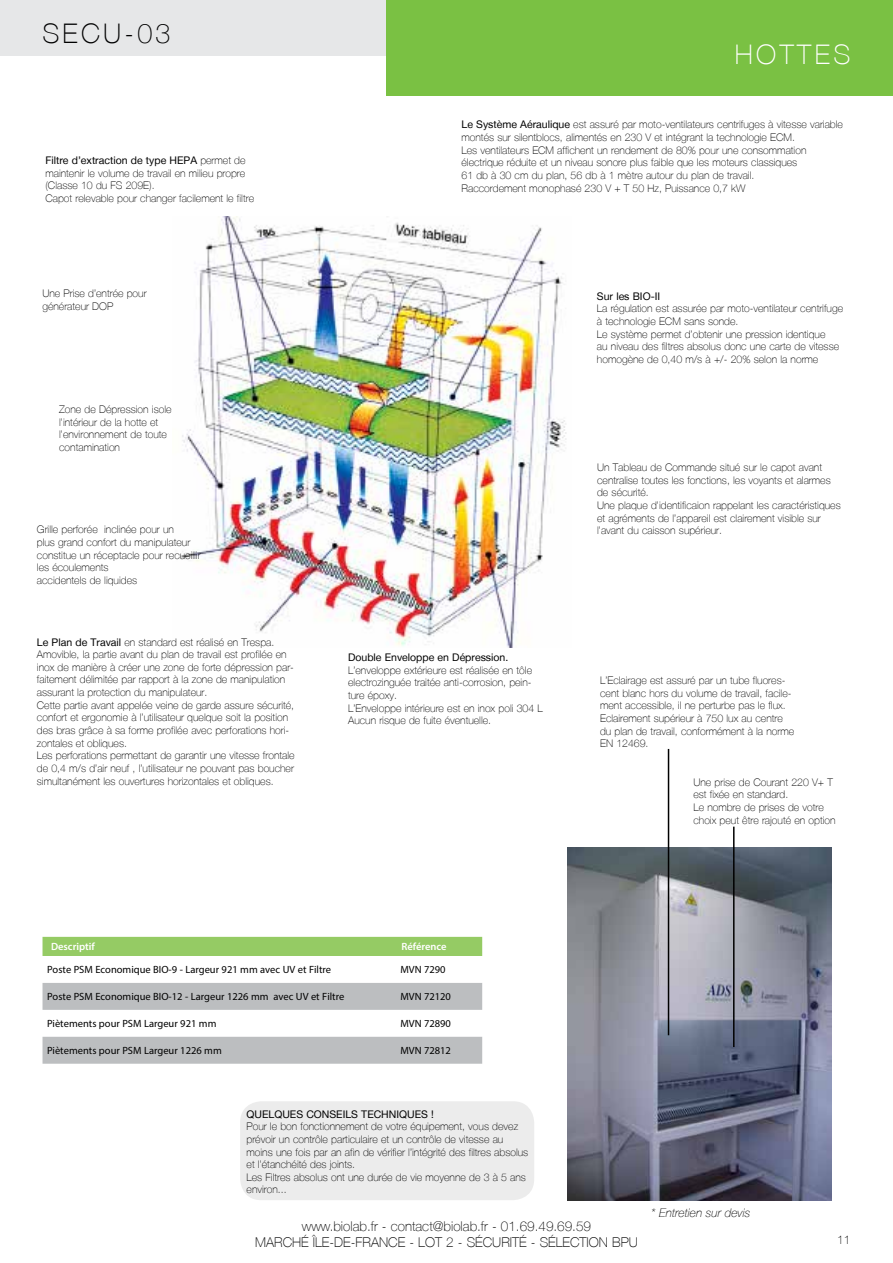
<style>
.page{position:relative;width:893px;height:1263px;background:#fff}
.page>*{position:absolute;margin:0;border:0;box-sizing:border-box;transform-origin:0 0}
.t1{font:100 27px "Helvetica Neue LT";letter-spacing:.12em;color:#000}
.t2{font:100 27px "Helvetica Neue LT";letter-spacing:.13em;color:#fff}
.t3{font:100 13.5px/16.2px "Helvetica Neue LT";color:#000;text-align:center}
.t4{font:italic 100 12px "Helvetica Neue LT";color:#000}
.t5{font:100 12px "Helvetica Neue LT";color:#000}
.t6{font:100 10.5px/12.6px "Helvetica Neue LT";color:#000}
.t7{font:10.5px "Myriad Pro";color:#000}
.t8{font:10.5px "Helvetica Neue LT";color:#000}
.t9{font:600 10.5px "Myriad Pro";color:#fff}
.s1{font-weight:400}
</style>
<div class="page">
<div style="left:0;top:0;width:893px;height:55px;background:#e6e7e8"></div>
<div style="left:386px;top:0;width:507px;height:96px;background:#7ac143"></div>
<div style="left:43px;top:937px;width:439px;height:19px;background:#95cb64"></div>
<svg style="left:43px;top:983px;width:439px;height:81px"></svg>
<img style="left:179px;top:217px;width:387px;height:430px">
<img style="left:567px;top:847px;width:265px;height:353px">
<hr style="left:668px;top:749px;width:1px;height:286px;background:#000">
<div style="left:240px;top:1101px;width:294px;height:99px;background:#ececec;border-radius:21px"></div>
<hr style="left:733px;top:827px;width:1px;height:220px;background:#000">
<h1 class="t1" style="left:42px;top:17px;width:130px">SECU-03</h1>
<p class="t6" style="left:45px;top:154px;width:210px"><span class="s1">Filtre d’extraction de type HEPA</span> permet de maintenir le volume de travail en milieu propre (Classe 10 du FS 209E).<br>Capot relevable pour changer facilement le filtre</p>
<p class="t6" style="left:42px;top:287px;width:106px">Une Prise d’entrée pour générateur DOP</p>
<p class="t6" style="left:59px;top:403px;width:114px">Zone de Dépression isole l’intérieur de la hotte et l’environnement de toute contamination</p>
<p class="t6" style="left:37px;top:523px;width:165px">Grille perforée inclinée pour un<br>plus grand confort du manipulateur constitue un réceptacle pour recueillir les écoulements<br>accidentels de liquides</p>
<p class="t6" style="left:37px;top:635px;width:259px"><span class="s1">Le Plan de Travail</span> en standard est réalisé en Trespa.<br>Amovible, la partie avant du plan de travail est profilée en inox de manière à créer une zone de forte dépression par&shy;faitement délimitée par rapport à la zone de manipulation assurant la protection du manipulateur.<br>Cette partie avant appelée veine de garde assure sécurité, confort et ergonomie à l’utilisateur quelque soit la position des bras grâce à sa forme profilée avec perforations hori&shy;zontales et obliques.<br>Les perforations permettant de garantir une vitesse frontale de 0,4 m/s d’air neuf , l’utilisateur ne pouvant pas boucher simultanément les ouvertures horizontales et obliques.</p>
<h1 class="t2" style="left:735px;top:39px;width:117px">HOTTES</h1>
<p class="t6" style="left:461px;top:118px;width:383px"><span class="s1">Le Système Aéraulique</span> est assuré par moto-ventilateurs centrifuges à vitesse variable montés sur silentblocs, alimentés en 230 V et intégrant la technologie ECM.<br>Les ventilateurs ECM affichent un rendement de 80% pour une consommation électrique réduite et un niveau sonore plus faible que les moteurs classiques<br>61 db à 30 cm du plan, 56 db à 1 mètre autour du plan de travail.<br>Raccordement monophasé 230 V + T 50 Hz, Puissance 0,7 kW</p>
<p class="t8" style="left:597px;top:290px;width:65px">Sur les BIO-II</p>
<p class="t6" style="left:597px;top:302px;width:248px">La régulation est assurée par moto-ventilateur centrifuge à technologie ECM sans sonde.<br>Le système permet d’obtenir une pression identique<br>au niveau des filtres absolus donc une carte de vitesse homogène de 0,40 m/s à +/- 20% selon la norme</p>
<p class="t8" style="left:348px;top:651px;width:162px">Double Enveloppe en Dépression.</p>
<p class="t6" style="left:348px;top:664px;width:196px">L’enveloppe extérieure est réalisée en tôle electrozinguée traitée anti-corrosion, pein&shy;ture époxy.<br>L’Enveloppe intérieure est en inox poli 304 L Aucun risque de fuite éventuelle.</p>
<p class="t6" style="left:597px;top:461px;width:245px">Un Tableau de Commande situé sur le capot avant centralise toutes les fonctions, les voyants et alarmes de sécurité.<br>Une plaque d’identificaion rappelant les caractéristiques et agréments de l’appareil est clairement visible sur l’avant du caisson supérieur.</p>
<p class="t6" style="left:600px;top:674px;width:196px">L’Eclairage est assuré par un tube fluores&shy;cent blanc hors du volume de travail, facile&shy;ment accessible, il ne perturbe pas le flux.<br>Eclairement supérieur à 750 lux au centre du plan de travail, conformément à la norme EN 12469.</p>
<p class="t6" style="left:693px;top:776px;width:144px">Une prise de Courant 220 V+ T est fixée en standard.<br>Le nombre de prises de votre choix peut être rajouté en option</p>
<p class="t9" style="left:51px;top:940px;width:45px">Descriptif</p>
<p class="t9" style="left:401px;top:940px;width:47px">Référence</p>
<p class="t7" style="left:47px;top:963px;width:286px">Poste PSM Economique BIO-9 - Largeur 921 mm avec UV et Filtre</p>
<p class="t7" style="left:400px;top:963px;width:47px">MVN 7290</p>
<p class="t7" style="left:47px;top:990px;width:299px">Poste PSM Economique BIO-12 - Largeur 1226 mm avec UV et Filtre</p>
<p class="t7" style="left:400px;top:990px;width:52px">MVN 72120</p>
<p class="t7" style="left:47px;top:1017px;width:171px">Piètements pour PSM Largeur 921 mm</p>
<p class="t7" style="left:400px;top:1017px;width:52px">MVN 72890</p>
<p class="t7" style="left:47px;top:1044px;width:176px">Piètements pour PSM Largeur 1226 mm</p>
<p class="t7" style="left:400px;top:1044px;width:52px">MVN 72812</p>
<p class="t8" style="left:247px;top:1107px;width:189px">QUELQUES CONSEILS TECHNIQUES !</p>
<p class="t6" style="left:247px;top:1120px;width:283px">Pour le bon fonctionnement de votre équipement, vous devez prévoir un contrôle particulaire et un contrôle de vitesse au moins une fois par an afin de vérifier l’intégrité des filtres absolus et l’étanchéité des joints.<br>Les Filtres absolus ont une durée de vie moyenne de 3 à 5 ans environ...</p>
<p class="t3" style="left:255px;top:1218px;width:384px">www.biolab.fr - contact@biolab.fr - 01.69.49.69.59<br>MARCHÉ ÎLE-DE-FRANCE - LOT 2 - SÉCURITÉ - SÉLECTION BPU</p>
<p class="t4" style="left:651px;top:1205px;width:101px">* Entretien sur devis</p>
<p class="t5" style="left:837px;top:1233px;width:15px">11</p>
</div>
